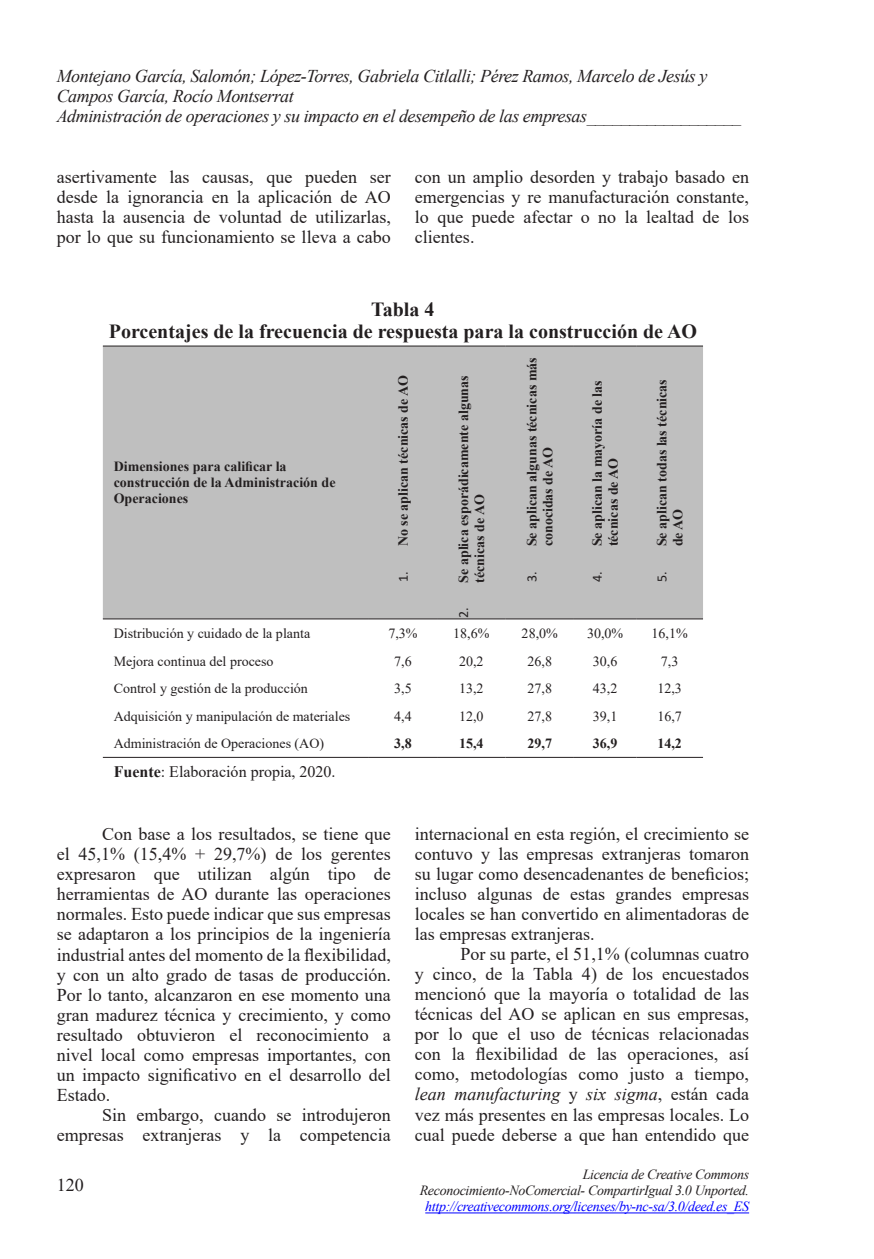
<style>
.page{position:relative;width:874px;height:1259px;background:#fff}
.page>*{position:absolute;margin:0;border:0;box-sizing:border-box;transform-origin:0 0}
.t1{font:700 20px/22px "Times New Roman";color:#231f20;text-align:center}
.t2{font:18px/20px "Times New Roman";color:#231f20;text-align:justify}
.t3{font:italic 18px/20px "Times New Roman";letter-spacing:-.025em;color:#231f20}
.t4{font:16px "Times New Roman";color:#231f20}
.t5{font:700 14px/16px "Times New Roman";color:#231f20}
.t6{font:14px "Times New Roman";color:#231f20}
.t7{font:italic 14px/16px "Times New Roman";letter-spacing:-.025em;color:#231f20;text-align:right}
.t8{font:italic 14px "Times New Roman";letter-spacing:-.025em;color:#00f}
.s1{font-family:"Calibri";font-weight:400}
.s2{font-weight:700}
.s3{font-style:italic}
</style>
<div class="page">
<hr style="left:425px;top:1212px;width:323px;height:1px;background:#00f">
<div style="left:103px;top:346px;width:599px;height:272px;background:#bfbfbf"></div>
<hr style="left:103px;top:345px;width:266px;height:1px;background:#231f20">
<hr style="left:369px;top:345px;width:68px;height:1px;background:#231f20">
<hr style="left:437px;top:345px;width:68px;height:1px;background:#231f20">
<hr style="left:505px;top:345px;width:68px;height:1px;background:#231f20">
<hr style="left:573px;top:345px;width:63px;height:1px;background:#231f20">
<hr style="left:636px;top:345px;width:66px;height:1px;background:#231f20">
<hr style="left:103px;top:618px;width:266px;height:1px;background:#231f20">
<hr style="left:369px;top:618px;width:68px;height:1px;background:#231f20">
<hr style="left:437px;top:618px;width:68px;height:1px;background:#231f20">
<hr style="left:505px;top:618px;width:68px;height:1px;background:#231f20">
<hr style="left:573px;top:618px;width:63px;height:1px;background:#231f20">
<hr style="left:636px;top:618px;width:66px;height:1px;background:#231f20">
<hr style="left:103px;top:757px;width:266px;height:1px;background:#231f20">
<hr style="left:369px;top:757px;width:68px;height:1px;background:#231f20">
<hr style="left:437px;top:757px;width:68px;height:1px;background:#231f20">
<hr style="left:505px;top:757px;width:68px;height:1px;background:#231f20">
<hr style="left:573px;top:757px;width:63px;height:1px;background:#231f20">
<hr style="left:636px;top:757px;width:66px;height:1px;background:#231f20">
<p class="t3" style="left:57px;top:66px;width:685px">Montejano García, Salomón; López-Torres, Gabriela Citlalli; Pérez Ramos, Marcelo de Jesús y<br>Campos García, Rocío Montserrat<br>Administración de operaciones y su impacto en el desempeño de las empresas__________________</p>
<p class="t2" style="left:57px;top:166px;width:335px">asertivamente las causas, que pueden ser desde la ignorancia en la aplicación de AO hasta la ausencia de voluntad de utilizarlas, por lo que su funcionamiento se lleva a cabo</p>
<p class="t2" style="left:415px;top:166px;width:335px">con un amplio desorden y trabajo basado en emergencias y re manufacturación constante, lo que puede afectar o no la lealtad de los clientes.</p>
<p class="t1" style="left:109px;top:297px;width:589px">Tabla 4<br>Porcentajes de la frecuencia de respuesta para la construcción de AO</p>
<p class="t5" style="left:114px;top:458px;width:223px">Dimensiones para calificar la construcción de la Administración de<br>Operaciones</p>
<p class="t5" style="left:394px;top:582px;width:209px;rotate:-90deg"><span class="s1">1.</span> No se aplican técnicas de AO</p>
<p class="t5" style="left:454px;top:583px;width:209px;text-indent:-36px;rotate:-90deg"><span class="s1">2.</span> Se aplica esporádicamente algunas técnicas de AO</p>
<p class="t5" style="left:523px;top:546px;width:191px;text-indent:-36px;rotate:-90deg"><span class="s1">3.</span> Se aplican algunas técnicas más conocidas de AO</p>
<p class="t5" style="left:588px;top:546px;width:168px;text-indent:-36px;rotate:-90deg"><span class="s1">4.</span> Se aplican la mayoría de las técnicas de AO</p>
<p class="t5" style="left:653px;top:546px;width:169px;text-indent:-36px;rotate:-90deg"><span class="s1">5.</span> Se aplican todas las técnicas de AO</p>
<p class="t6" style="left:114px;top:623px;width:198px">Distribución y cuidado de la planta</p>
<p class="t6" style="left:388px;top:623px;width:31px">7,3%</p>
<p class="t6" style="left:453px;top:623px;width:38px">18,6%</p>
<p class="t6" style="left:521px;top:623px;width:38px">28,0%</p>
<p class="t6" style="left:586px;top:623px;width:38px">30,0%</p>
<p class="t6" style="left:651px;top:623px;width:38px">16,1%</p>
<p class="t6" style="left:114px;top:651px;width:161px">Mejora continua del proceso</p>
<p class="t6" style="left:394px;top:651px;width:19px">7,6</p>
<p class="t6" style="left:459px;top:651px;width:26px">20,2</p>
<p class="t6" style="left:527px;top:651px;width:26px">26,8</p>
<p class="t6" style="left:592px;top:651px;width:26px">30,6</p>
<p class="t6" style="left:660px;top:651px;width:19px">7,3</p>
<p class="t6" style="left:114px;top:678px;width:196px">Control y gestión de la producción</p>
<p class="t6" style="left:394px;top:678px;width:19px">3,5</p>
<p class="t6" style="left:459px;top:678px;width:26px">13,2</p>
<p class="t6" style="left:527px;top:678px;width:26px">27,8</p>
<p class="t6" style="left:592px;top:678px;width:26px">43,2</p>
<p class="t6" style="left:657px;top:678px;width:26px">12,3</p>
<p class="t6" style="left:114px;top:706px;width:238px">Adquisición y manipulación de materiales</p>
<p class="t6" style="left:394px;top:706px;width:19px">4,4</p>
<p class="t6" style="left:459px;top:706px;width:26px">12,0</p>
<p class="t6" style="left:527px;top:706px;width:26px">27,8</p>
<p class="t6" style="left:592px;top:706px;width:26px">39,1</p>
<p class="t6" style="left:657px;top:706px;width:26px">16,7</p>
<p class="t6" style="left:114px;top:734px;width:212px">Administración de Operaciones (AO)</p>
<p class="t5" style="left:394px;top:735px;width:19px">3,8</p>
<p class="t5" style="left:459px;top:735px;width:26px">15,4</p>
<p class="t5" style="left:527px;top:735px;width:26px">29,7</p>
<p class="t5" style="left:592px;top:735px;width:26px">36,9</p>
<p class="t5" style="left:657px;top:735px;width:26px">14,2</p>
<p class="t4" style="left:114px;top:760px;width:223px"><span class="s2">Fuente</span>: Elaboración propia, 2020.</p>
<p class="t2" style="left:57px;top:824px;width:335px;text-indent:45px">Con base a los resultados, se tiene que el 45,1% (15,4% + 29,7%) de los gerentes expresaron que utilizan algún tipo de herramientas de AO durante las operaciones normales. Esto puede indicar que sus empresas se adaptaron a los principios de la ingeniería industrial antes del momento de la flexibilidad, y con un alto grado de tasas de producción.<br>Por lo tanto, alcanzaron en ese momento una gran madurez técnica y crecimiento, y como resultado obtuvieron el reconocimiento a nivel local como empresas importantes, con un impacto significativo en el desarrollo del Estado.</p>
<p class="t2" style="left:57px;top:1104px;width:335px;text-align:right">Sin embargo, cuando se introdujeron empresas extranjeras y la competencia</p>
<p class="t2" style="left:57px;top:1174px;width:28px">120</p>
<p class="t2" style="left:415px;top:824px;width:335px">internacional en esta región, el crecimiento se contuvo y las empresas extranjeras tomaron su lugar como desencadenantes de beneficios; incluso algunas de estas grandes empresas locales se han convertido en alimentadoras de las empresas extranjeras.</p>
<p class="t2" style="left:415px;top:944px;width:335px;text-indent:45px">Por su parte, el 51,1% (columnas cuatro y cinco, de la Tabla 4) de los encuestados mencionó que la mayoría o totalidad de las técnicas del AO se aplican en sus empresas, por lo que el uso de técnicas relacionadas con la flexibilidad de las operaciones, así como, metodologías como justo a tiempo, <span class="s3">lean manufacturing</span> y <span class="s3">six sigma</span>, están cada vez más presentes en las empresas locales. Lo cual puede deberse a que han entendido que</p>
<p class="t7" style="left:419px;top:1166px;width:331px">Licencia de Creative Commons<br>Reconocimiento-NoComercial- CompartirIgual 3.0 Unported.</p>
<p class="t8" style="left:425px;top:1197px;width:325px">http://creativecommons.org/licenses/by-nc-sa/3.0/deed.es_ES</p>
</div>
